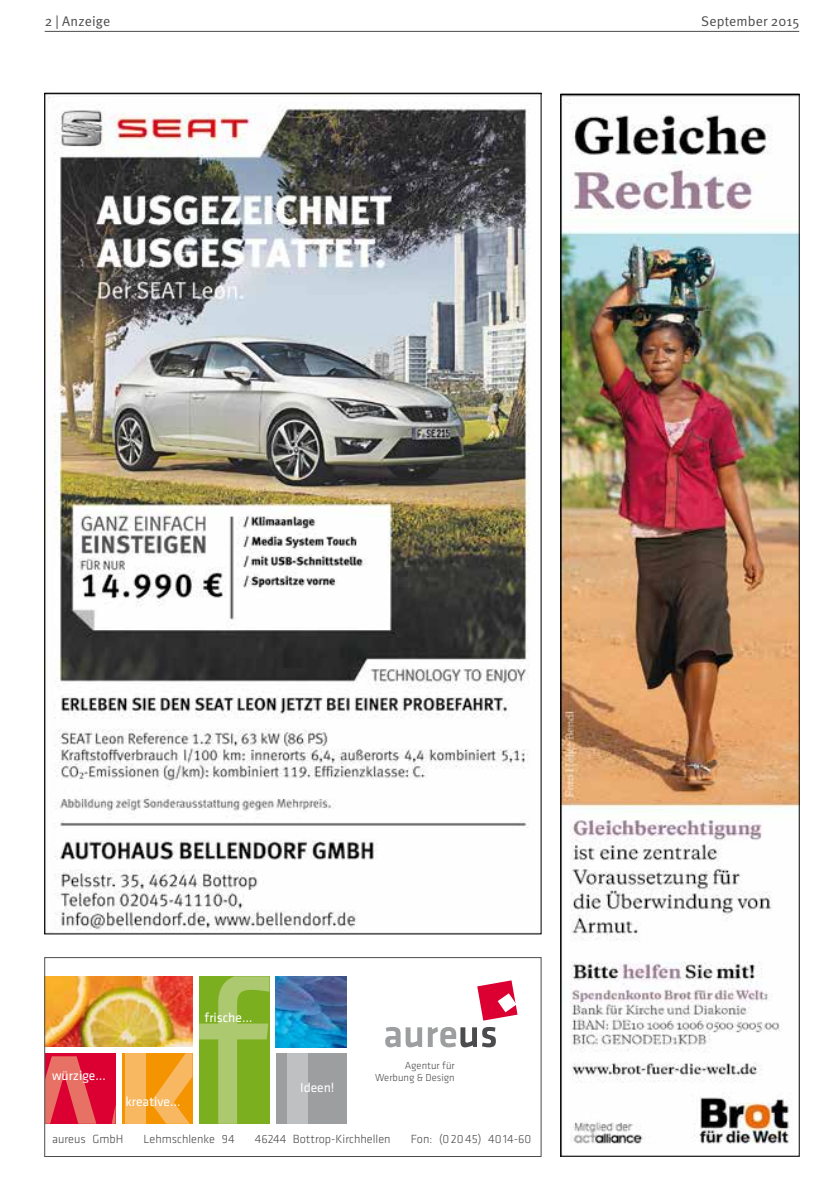
<style>
.page{position:relative;width:834px;height:1191px;background:#fff}
.page>*{position:absolute;margin:0;border:0;box-sizing:border-box;transform-origin:0 0}
.t1{font:14px "Meta Normal";letter-spacing:.01em;color:#4b4b4d}
.t2{font:13.47px "Klavika";color:#fff}
.t3{font:300 12.25px "Klavika";color:#4b4b4d}
.t4{font:300 10.5px "Klavika";color:#4b4b4d}
</style>
<div class="page">
<hr style="left:45px;top:31px;width:754px;height:1px;background:#4b4b4d">
<img style="left:46px;top:97px;width:484px;height:833px">
<img style="left:562px;top:96px;width:235px;height:1058px">
<div style="left:560px;top:94px;width:239px;height:1062px;border:1px solid #000"></div>
<svg style="left:477px;top:980px;width:40px;height:40px"></svg>
<svg style="left:385px;top:1027px;width:37px;height:20px"></svg>
<svg style="left:428px;top:1027px;width:67px;height:20px"></svg>
<svg style="left:199px;top:976px;width:70px;height:147px;background:#8db83d"></svg>
<div style="left:122px;top:1053px;width:70px;height:70px;background:#f39400"></div>
<svg style="left:151px;top:1053px;width:41px;height:70px"></svg>
<div style="left:125px;top:1053px;width:20px;height:70px;background:#f8b862"></div>
<div style="left:45px;top:1053px;width:70px;height:70px;background:#db0031"></div>
<svg style="left:46px;top:1056px;width:50px;height:67px"></svg>
<svg style="left:112px;top:1108px;width:3px;height:15px"></svg>
<img style="left:46px;top:976px;width:146px;height:71px">
<div style="left:276px;top:1053px;width:70px;height:70px;background:#9c9e9f"></div>
<div style="left:288px;top:1053px;width:20px;height:70px;background:#bec0c1"></div>
<img style="left:276px;top:976px;width:71px;height:71px">
<div style="left:44px;top:957px;width:497px;height:200px;border:1px solid #4b4b4d"></div>
<p class="t1" style="left:45px;top:13px;width:67px">2 | Anzeige</p>
<p class="t1" style="left:701px;top:13px;width:100px">September 2015</p>
<p class="t2" style="left:204px;top:1010px;width:49px">frische…</p>
<p class="t4" style="left:404px;top:1059px;width:51px">Agentur für</p>
<p class="t2" style="left:52px;top:1068px;width:55px">würzige…</p>
<p class="t4" style="left:375px;top:1071px;width:81px">Werbung &amp; Design</p>
<p class="t2" style="left:125px;top:1093px;width:57px">kreative…</p>
<p class="t2" style="left:300px;top:1080px;width:36px">Ideen!</p>
<p class="t3" style="left:52px;top:1131px;width:73px">aureus GmbH</p>
<p class="t3" style="left:143px;top:1131px;width:93px">Lehmschlenke 94</p>
<p class="t3" style="left:255px;top:1131px;width:137px">46244 Bottrop-Kirchhellen</p>
<p class="t3" style="left:410px;top:1131px;width:122px">Fon: (0 20 45) 40 14-60</p>
</div>
